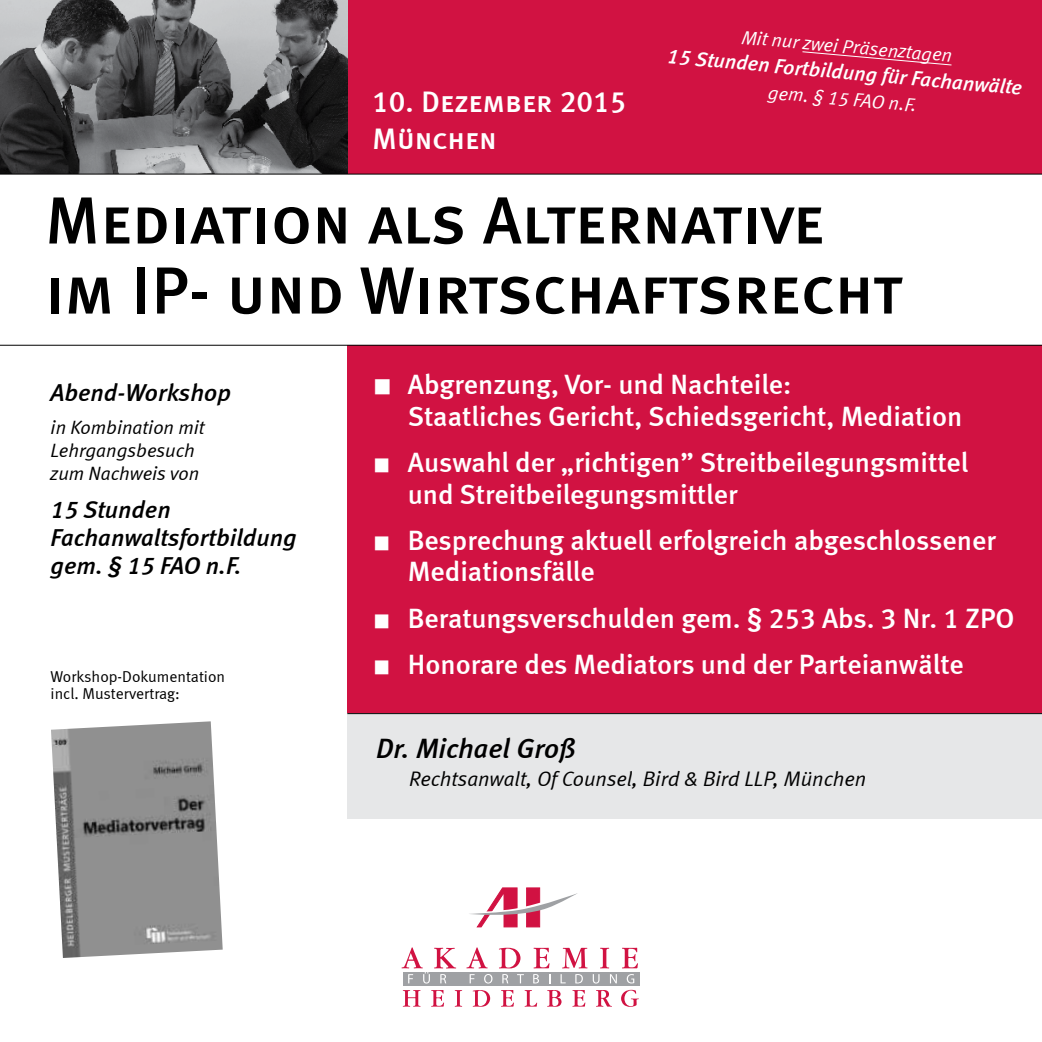
<style>
.page{position:relative;width:1042px;height:1042px;background:#fff}
.page>*{position:absolute;margin:0;border:0;box-sizing:border-box;transform-origin:0 0}
.t1{font:66.5px/70px "Meta Medium LF Caps";color:#000}
.t2{font:29.75px/36.8px "Meta Medium LF Caps";color:#fff}
.t3{font:28px/31.5px "Meta Medium LF";color:#fff}
.t4{font:italic 28px "Meta Medium LF";color:#000}
.t5{font:italic 24.5px/28px "Meta Medium LF";color:#000}
.t6{font:italic 21px "Meta Normal LF";color:#000}
.t7{font:italic 21px "Meta Medium LF";color:#fff}
.t8{font:italic 19.25px/22.8px "Meta Normal LF";color:#000}
.t9{font:italic 19.25px "Meta Normal LF";color:#fff}
.t10{font:15.75px/17.5px "Meta Normal LF";color:#000}
</style>
<div class="page">
<div style="left:324px;top:0;width:718px;height:174px;background:#d11242"></div>
<div style="left:347px;top:346px;width:695px;height:380px;background:#d11242"></div>
<svg style="left:469px;top:888px;width:108px;height:39px"></svg>
<svg style="left:403px;top:990px;width:17px;height:16px"></svg>
<svg style="left:431px;top:990px;width:13px;height:16px"></svg>
<svg style="left:455px;top:990px;width:7px;height:16px"></svg>
<svg style="left:473px;top:990px;width:17px;height:16px"></svg>
<svg style="left:501px;top:990px;width:13px;height:16px"></svg>
<svg style="left:524px;top:990px;width:13px;height:16px"></svg>
<svg style="left:547px;top:990px;width:14px;height:16px"></svg>
<svg style="left:572px;top:990px;width:13px;height:16px"></svg>
<svg style="left:596px;top:990px;width:15px;height:16px"></svg>
<svg style="left:621px;top:990px;width:18px;height:17px"></svg>
<svg style="left:466px;top:947px;width:22px;height:21px"></svg>
<svg style="left:499px;top:948px;width:21px;height:20px"></svg>
<svg style="left:533px;top:948px;width:16px;height:20px"></svg>
<svg style="left:562px;top:948px;width:25px;height:20px"></svg>
<svg style="left:600px;top:948px;width:9px;height:20px"></svg>
<svg style="left:622px;top:948px;width:16px;height:20px"></svg>
<div style="left:403px;top:972px;width:236px;height:13px;background:#9fa1a4"></div>
<svg style="left:401px;top:947px;width:55px;height:36px"></svg>
<svg style="left:470px;top:974px;width:4px;height:9px"></svg>
<svg style="left:484px;top:974px;width:8px;height:9px"></svg>
<svg style="left:502px;top:974px;width:6px;height:9px"></svg>
<svg style="left:517px;top:974px;width:7px;height:9px"></svg>
<svg style="left:533px;top:974px;width:6px;height:9px"></svg>
<svg style="left:560px;top:974px;width:6px;height:9px"></svg>
<svg style="left:575px;top:974px;width:8px;height:9px"></svg>
<svg style="left:593px;top:974px;width:6px;height:9px"></svg>
<svg style="left:610px;top:974px;width:7px;height:9px"></svg>
<svg style="left:627px;top:974px;width:7px;height:9px"></svg>
<img style="left:0;top:0;width:347px;height:174px">
<div style="left:347px;top:713px;width:695px;height:105px;background:#e6e7e8"></div>
<hr style="left:0;top:345px;width:1042px;height:1px;background:#000">
<hr style="left:0;top:174px;width:1042px;height:1px;background:#000">
<hr style="left:347px;top:713px;width:695px;height:1px;background:#000">
<svg style="left:802px;top:51px;width:150px;height:14px"></svg>
<img style="left:51px;top:721px;width:172px;height:237px">
<p class="t2" style="left:372px;top:83px;width:256px">10. Dezember 2015<br>München</p>
<p class="t9" style="left:742px;top:26px;width:213px;rotate:5deg">Mit nur zwei Präsenztagen</p>
<p class="t7" style="left:668px;top:44px;width:358px;rotate:5deg">15 Stunden Fortbildung für Fachanwälte</p>
<p class="t9" style="left:769px;top:81px;width:151px;rotate:5deg">gem. § 15 FAO n.F.</p>
<h1 class="t1" style="left:45px;top:185px;width:860px">Mediation als Alternative im IP- und Wirtschaftsrecht</h1>
<p class="t5" style="left:51px;top:378px;width:182px">Abend-Workshop</p>
<p class="t8" style="left:51px;top:416px;width:156px">in Kombination mit<br>Lehrgangsbesuch zum Nachweis von</p>
<p class="t5" style="left:51px;top:495px;width:247px">15 Stunden<br>Fachanwaltsfortbildung gem. § 15 FAO n.F.</p>
<p class="t10" style="left:51px;top:667px;width:176px">Workshop-Dokumentation incl. Mustervertrag:</p>
<p class="t3" style="left:408px;top:368px;width:556px;text-indent:-33px">■ Abgrenzung, Vor- und Nachteile:<br>Staatliches Gericht, Schiedsgericht, Mediation</p>
<p class="t3" style="left:408px;top:446px;width:562px;text-indent:-33px">■ Auswahl der „richtigen” Streitbeilegungsmittel und Streitbeilegungsmittler</p>
<p class="t3" style="left:408px;top:524px;width:589px;text-indent:-33px">■ Besprechung aktuell erfolgreich abgeschlossener<br>Mediationsfälle</p>
<p class="t3" style="left:375px;top:602px;width:641px">■ Beratungsverschulden gem. § 253 Abs. 3 Nr. 1 ZPO</p>
<p class="t3" style="left:375px;top:648px;width:591px">■ Honorare des Mediators und der Parteianwälte</p>
<p class="t4" style="left:376px;top:732px;width:201px">Dr. Michael Groß</p>
<p class="t6" style="left:409px;top:767px;width:459px">Rechtsanwalt, Of Counsel, Bird &amp; Bird LLP, München</p>
</div>
